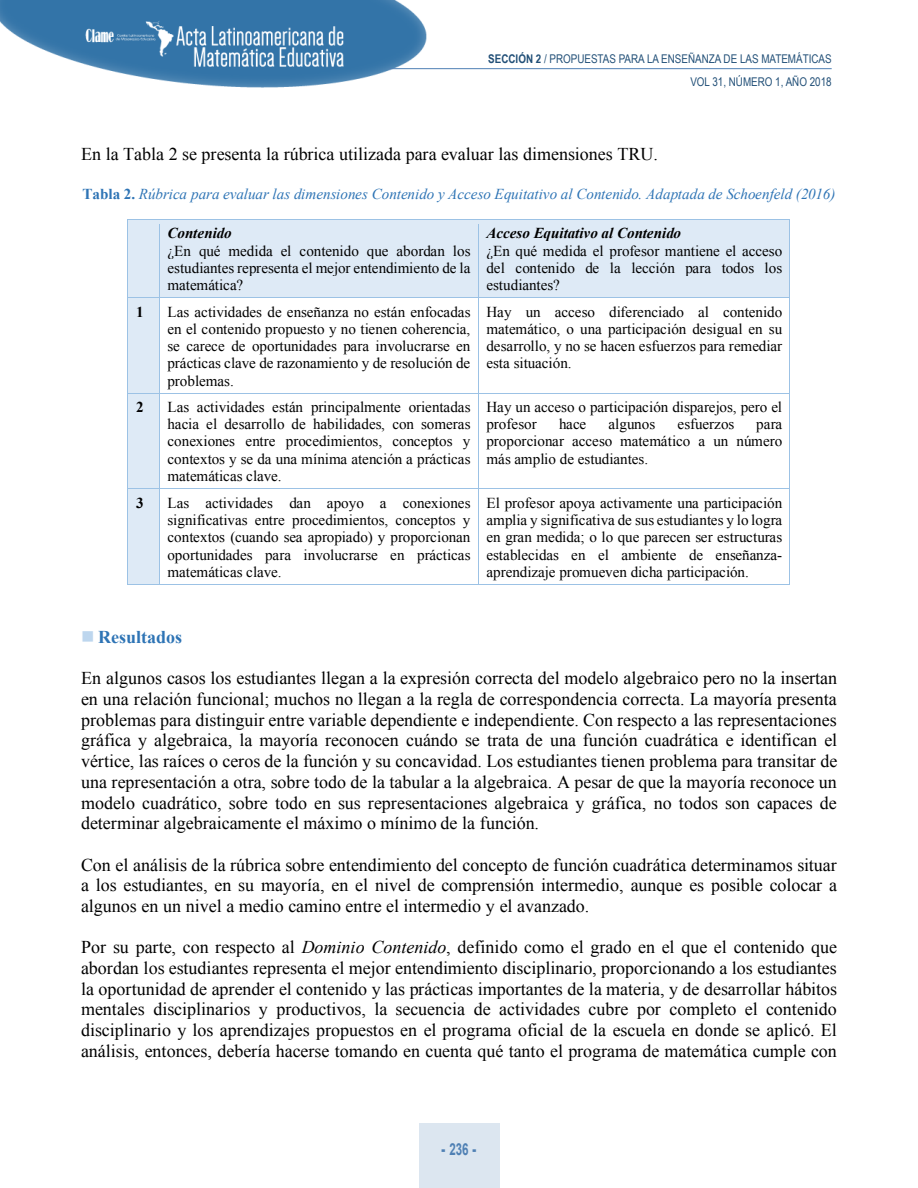
<style>
.page{position:relative;width:918px;height:1188px;background:#fff}
.page>*{position:absolute;margin:0;border:0;box-sizing:border-box;transform-origin:0 0}
.t1{font:18px/20.7px "Times New Roman";color:#000;text-align:justify}
.t2{font:700 18px "Times New Roman";color:#2e74b5}
.t3{font:700 16.5px "Arial";color:#4f80b4;scale:.7 1}
.t4{font:15.15px/17.2px "Times New Roman";color:#000;text-align:justify}
.t5{font:italic 15.15px "Times New Roman";color:#2e74b5}
.t6{font:italic 700 15.15px "Times New Roman";color:#000}
.t7{font:700 15.15px "Times New Roman";color:#000}
.t8{font:12px/23px "Arial Narrow";color:#214f77;text-align:right}
.t9{font:700 11.85px "Arial Narrow";letter-spacing:.005em;color:#1f4e79}
.s1{font-weight:700}
.s2{font-weight:700;font-style:normal}
.s3{color:#bdd6ee}
.s4{font-style:italic}
.s5{font-weight:900}
</style>
<div class="page">
<img style="left:0;top:0;width:435px;height:88px">
<hr style="left:389px;top:68px;width:443px;height:1px;background:#4f80b4">
<div style="left:419px;top:1123px;width:80px;height:65px;background:#dce6f0"></div>
<div style="left:128px;top:220px;width:31px;height:77px;background:#deeaf6"></div>
<div style="left:159px;top:220px;width:319px;height:77px;background:#deeaf6"></div>
<div style="left:478px;top:220px;width:312px;height:77px;background:#deeaf6"></div>
<hr style="left:128px;top:219px;width:31px;height:1px;background:#9cc2e5">
<hr style="left:159px;top:219px;width:319px;height:1px;background:#9cc2e5">
<hr style="left:478px;top:219px;width:311px;height:1px;background:#9cc2e5">
<hr style="left:127px;top:224px;width:1px;height:73px;background:#9cc2e5">
<hr style="left:159px;top:224px;width:1px;height:73px;background:#9cc2e5">
<hr style="left:478px;top:224px;width:1px;height:73px;background:#9cc2e5">
<hr style="left:789px;top:224px;width:1px;height:73px;background:#9cc2e5">
<div style="left:128px;top:298px;width:31px;height:95px;background:#deeaf6"></div>
<hr style="left:128px;top:297px;width:31px;height:1px;background:#9cc2e5">
<hr style="left:159px;top:297px;width:319px;height:1px;background:#9cc2e5">
<hr style="left:478px;top:297px;width:311px;height:1px;background:#9cc2e5">
<hr style="left:127px;top:302px;width:1px;height:91px;background:#9cc2e5">
<hr style="left:159px;top:302px;width:1px;height:91px;background:#9cc2e5">
<hr style="left:478px;top:302px;width:1px;height:91px;background:#9cc2e5">
<hr style="left:789px;top:302px;width:1px;height:91px;background:#9cc2e5">
<div style="left:128px;top:394px;width:31px;height:95px;background:#deeaf6"></div>
<hr style="left:128px;top:393px;width:31px;height:1px;background:#9cc2e5">
<hr style="left:159px;top:393px;width:319px;height:1px;background:#9cc2e5">
<hr style="left:478px;top:393px;width:311px;height:1px;background:#9cc2e5">
<hr style="left:127px;top:398px;width:1px;height:91px;background:#9cc2e5">
<hr style="left:159px;top:398px;width:1px;height:91px;background:#9cc2e5">
<hr style="left:478px;top:398px;width:1px;height:91px;background:#9cc2e5">
<hr style="left:789px;top:398px;width:1px;height:91px;background:#9cc2e5">
<div style="left:128px;top:489px;width:31px;height:95px;background:#deeaf6"></div>
<hr style="left:159px;top:489px;width:319px;height:1px;background:#9cc2e5">
<hr style="left:478px;top:489px;width:311px;height:1px;background:#9cc2e5">
<hr style="left:127px;top:494px;width:1px;height:90px;background:#9cc2e5">
<hr style="left:128px;top:584px;width:31px;height:1px;background:#9cc2e5">
<hr style="left:159px;top:494px;width:1px;height:90px;background:#9cc2e5">
<hr style="left:159px;top:584px;width:319px;height:1px;background:#9cc2e5">
<hr style="left:478px;top:494px;width:1px;height:90px;background:#9cc2e5">
<hr style="left:478px;top:584px;width:311px;height:1px;background:#9cc2e5">
<hr style="left:789px;top:494px;width:1px;height:90px;background:#9cc2e5">
<p class="t8" style="left:488px;top:47px;width:345px"><span class="s1">SECCIÓN 2</span> / PROPUESTAS PARA LA ENSEÑANZA DE LAS MATEMÁTICAS<br>VOL 31, NÚMERO 1, AÑO 2018</p>
<p class="t9" style="left:738px;top:67px;width:93px">VOL 31, NÚMERO 1</p>
<p class="t1" style="left:81px;top:143px;width:578px">En la Tabla 2 se presenta la rúbrica utilizada para evaluar las dimensiones TRU.</p>
<p class="t5" style="left:82px;top:185px;width:755px"><span class="s2">Tabla 2.</span> Rúbrica para evaluar las dimensiones Contenido y Acceso Equitativo al Contenido. Adaptada de Schoenfeld (2016)</p>
<p class="t6" style="left:167px;top:225px;width:66px">Contenido</p>
<p class="t4" style="left:167px;top:242px;width:305px">¿En qué medida el contenido que abordan los estudiantes representa el mejor entendimiento de la matemática?</p>
<p class="t6" style="left:486px;top:225px;width:196px">Acceso Equitativo al Contenido</p>
<p class="t4" style="left:486px;top:242px;width:298px">¿En qué medida el profesor mantiene el acceso del contenido de la lección para todos los estudiantes?</p>
<p class="t7" style="left:136px;top:303px;width:9px">1</p>
<p class="t4" style="left:167px;top:303px;width:305px">Las actividades de enseñanza no están enfocadas en el contenido propuesto y no tienen coherencia, se carece de oportunidades para involucrarse en prácticas clave de razonamiento y de resolución de problemas.</p>
<p class="t4" style="left:486px;top:303px;width:297px">Hay un acceso diferenciado al contenido matemático, o una participación desigual en su desarrollo, y no se hacen esfuerzos para remediar esta situación.</p>
<p class="t7" style="left:136px;top:399px;width:9px">2</p>
<p class="t4" style="left:167px;top:399px;width:305px">Las actividades están principalmente orientadas hacia el desarrollo de habilidades, con someras conexiones entre procedimientos, conceptos y contextos y se da una mínima atención a prácticas matemáticas clave.</p>
<p class="t4" style="left:486px;top:399px;width:297px">Hay un acceso o participación disparejos, pero el profesor</p>
<p class="t4" style="left:559px;top:415px;width:29px">hace</p>
<p class="t4" style="left:608px;top:415px;width:48px">algunos</p>
<p class="t4" style="left:678px;top:415px;width:58px">esfuerzos</p>
<p class="t4" style="left:486px;top:415px;width:297px;text-indent:270px">para proporcionar acceso matemático a un número más amplio de estudiantes.</p>
<p class="t7" style="left:136px;top:494px;width:9px">3</p>
<p class="t4" style="left:167px;top:494px;width:305px">Las actividades dan apoyo a conexiones significativas entre procedimientos, conceptos y contextos (cuando sea apropiado) y proporcionan oportunidades para involucrarse en prácticas matemáticas clave.</p>
<p class="t4" style="left:486px;top:494px;width:298px">El profesor apoya activamente una participación amplia y significativa de sus estudiantes y lo logra en gran medida; o lo que parecen ser estructuras establecidas en el ambiente de enseñanza&shy;aprendizaje promueven dicha participación.</p>
<p class="t2" style="left:81px;top:627px;width:103px"><span class="s3">■</span> Resultados</p>
<p class="t1" style="left:81px;top:668px;width:758px">En algunos casos los estudiantes llegan a la expresión correcta del modelo algebraico pero no la insertan en una relación funcional; muchos no llegan a la regla de correspondencia correcta. La mayoría presenta problemas para distinguir entre variable dependiente e independiente. Con respecto a las representaciones gráfica y algebraica, la mayoría reconocen cuándo se trata de una función cuadrática e identifican el vértice, las raíces o ceros de la función y su concavidad. Los estudiantes tienen problema para transitar de una representación a otra, sobre todo de la tabular a la algebraica. A pesar de que la mayoría reconoce un modelo cuadrático, sobre todo en sus representaciones algebraica y gráfica, no todos son capaces de determinar algebraicamente el máximo o mínimo de la función.</p>
<p class="t1" style="left:81px;top:854px;width:758px">Con el análisis de la rúbrica sobre entendimiento del concepto de función cuadrática determinamos situar a los estudiantes, en su mayoría, en el nivel de comprensión intermedio, aunque es posible colocar a algunos en un nivel a medio camino entre el intermedio y el avanzado.</p>
<p class="t1" style="left:81px;top:937px;width:758px">Por su parte, con respecto al <span class="s4">Dominio Contenido</span>, definido como el grado en el que el contenido que abordan los estudiantes representa el mejor entendimiento disciplinario, proporcionando a los estudiantes la oportunidad de aprender el contenido y las prácticas importantes de la materia, y de desarrollar hábitos mentales disciplinarios y productivos, la secuencia de actividades cubre por completo el contenido disciplinario y los aprendizajes propuestos en el programa oficial de la escuela en donde se aplicó. El análisis, entonces, debería hacerse tomando en cuenta qué tanto el programa de matemática cumple con</p>
<p class="t3" style="left:442px;top:1140px;width:51px"><span class="s5">-</span> 236 <span class="s5">-</span></p>
</div>
